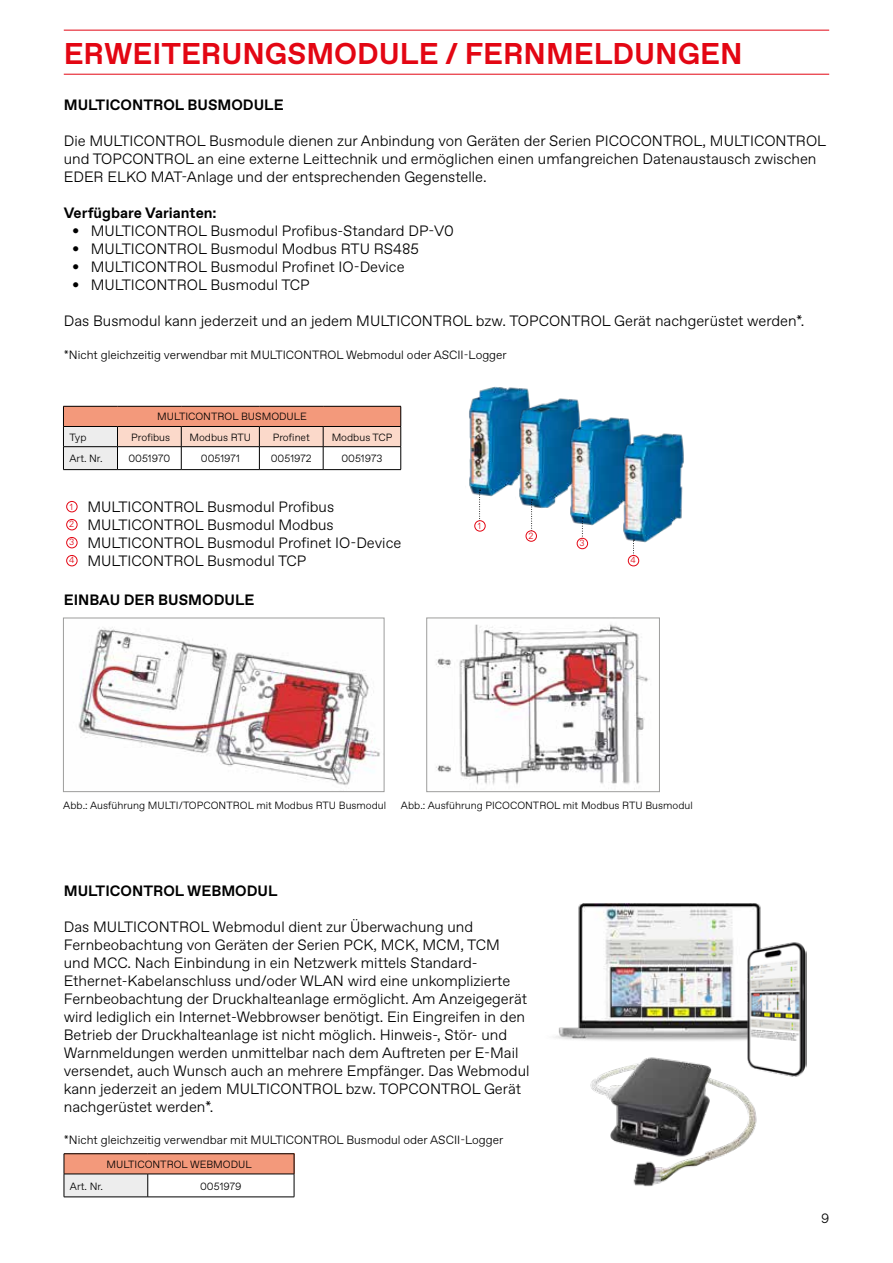
<style>
.page{position:relative;width:893px;height:1263px;background:#fff}
.page>*{position:absolute;margin:0;border:0;box-sizing:border-box;transform-origin:0 0}
.t1{font:700 30px "ABC Favorit";color:#e30613}
.t2{font:300 15px/18px "ABC Favorit";color:#000}
.t3{font:700 15px "ABC Favorit";color:#000}
.t4{font:300 13.5px "ABC Favorit";color:#000}
.t5{font:300 12px "ABC Favorit";color:#000}
.t6{font:300 10.5px "ABC Favorit";color:#000}
.t7{font:300 9px "ABC Favorit";color:#e30613}
.s1{font-size:9px;color:#e30613}
</style>
<div class="page">
<hr style="left:64px;top:30px;width:765px;height:1px;background:#e30613">
<hr style="left:64px;top:74px;width:765px;height:1px;background:#e30613">
<img style="left:469px;top:386px;width:60px;height:111px">
<img style="left:515px;top:396px;width:65px;height:112px">
<img style="left:566px;top:414px;width:65px;height:112px">
<img style="left:620px;top:431px;width:64px;height:112px">
<svg style="left:479px;top:490px;width:2px;height:29px"></svg>
<svg style="left:531px;top:499px;width:2px;height:32px"></svg>
<svg style="left:582px;top:518px;width:1px;height:20px"></svg>
<svg style="left:633px;top:540px;width:1px;height:15px"></svg>
<div style="left:475px;top:520px;width:10px;height:11px;border:1px solid #e30613;border-radius:50%"></div>
<div style="left:526px;top:531px;width:11px;height:10px;border:1px solid #e30613;border-radius:50%"></div>
<div style="left:577px;top:538px;width:11px;height:11px;border:1px solid #e30613;border-radius:50%"></div>
<div style="left:628px;top:555px;width:11px;height:11px;border:1px solid #e30613;border-radius:50%"></div>
<svg style="left:63px;top:406px;width:338px;height:64px"></svg>
<div style="left:66px;top:501px;width:11px;height:11px;border:1px solid #e30613;border-radius:50%"></div>
<div style="left:66px;top:519px;width:11px;height:11px;border:1px solid #e30613;border-radius:50%"></div>
<div style="left:66px;top:537px;width:11px;height:11px;border:1px solid #e30613;border-radius:50%"></div>
<div style="left:66px;top:555px;width:11px;height:11px;border:1px solid #e30613;border-radius:50%"></div>
<img style="left:78px;top:627px;width:302px;height:158px">
<div style="left:63px;top:618px;width:321px;height:174px;border:1px solid #9d9d9c"></div>
<img style="left:436px;top:624px;width:213px;height:161px">
<div style="left:427px;top:618px;width:232px;height:174px;border:1px solid #9d9d9c"></div>
<img style="left:554px;top:903px;width:207px;height:138px">
<img style="left:745px;top:940px;width:62px;height:137px">
<img style="left:590px;top:1053px;width:172px;height:134px">
<div style="left:64px;top:1154px;width:230px;height:20px;background:#f3997b"></div>
<div style="left:64px;top:1174px;width:84px;height:23px;background:#ededed"></div>
<hr style="left:64px;top:1153px;width:84px;height:1px;background:#000">
<hr style="left:148px;top:1153px;width:146px;height:1px;background:#000">
<hr style="left:64px;top:1174px;width:84px;height:1px;background:#000">
<svg style="left:64px;top:1154px;width:1px;height:42px"></svg>
<hr style="left:148px;top:1174px;width:146px;height:1px;background:#000">
<svg style="left:148px;top:1174px;width:1px;height:22px"></svg>
<hr style="left:64px;top:1196px;width:84px;height:1px;background:#000">
<hr style="left:148px;top:1196px;width:146px;height:1px;background:#000">
<svg style="left:294px;top:1154px;width:1px;height:43px"></svg>
<h1 class="t1" style="left:64px;top:35px;width:680px">ERWEITERUNGSMODULE / FERNMELDUNGEN</h1>
<p class="t3" style="left:64px;top:96px;width:221px">MULTICONTROL BUSMODULE</p>
<p class="t2" style="left:64px;top:132px;width:764px">Die MULTICONTROL Busmodule dienen zur Anbindung von Geräten der Serien PICOCONTROL, MULTICONTROL und TOPCONTROL an eine externe Leittechnik und ermöglichen einen umfangreichen Datenaustausch zwischen<br>EDER ELKO MAT-Anlage und der entsprechenden Gegenstelle.</p>
<p class="t3" style="left:64px;top:204px;width:154px">Verfügbare Varianten:</p>
<p class="t2" style="left:72px;top:222px;width:383px">• MULTICONTROL Busmodul Profibus-Standard DP-V0</p>
<p class="t2" style="left:72px;top:240px;width:348px">• MULTICONTROL Busmodul Modbus RTU RS485</p>
<p class="t2" style="left:72px;top:258px;width:334px">• MULTICONTROL Busmodul Profinet IO-Device</p>
<p class="t2" style="left:72px;top:276px;width:239px">• MULTICONTROL Busmodul TCP</p>
<p class="t2" style="left:64px;top:312px;width:742px">Das Busmodul kann jederzeit und an jedem MULTICONTROL bzw. TOPCONTROL Gerät nachgerüstet werden*.</p>
<p class="t5" style="left:64px;top:348px;width:445px">*Nicht gleichzeitig verwendbar mit MULTICONTROL Webmodul oder ASCII-Logger</p>
<p class="t6" style="left:157px;top:411px;width:151px">MULTICONTROL BUSMODULE</p>
<p class="t6" style="left:69px;top:431px;width:19px">Typ</p>
<p class="t6" style="left:131px;top:431px;width:40px">Profibus</p>
<p class="t6" style="left:189px;top:431px;width:63px">Modbus RTU</p>
<p class="t6" style="left:273px;top:431px;width:39px">Profinet</p>
<p class="t6" style="left:332px;top:431px;width:62px">Modbus TCP</p>
<p class="t6" style="left:69px;top:453px;width:35px">Art. Nr.</p>
<p class="t6" style="left:128px;top:453px;width:43px">0051970</p>
<p class="t6" style="left:201px;top:453px;width:40px">0051971</p>
<p class="t6" style="left:271px;top:453px;width:42px">0051972</p>
<p class="t6" style="left:341px;top:453px;width:43px">0051973</p>
<p class="t2" style="left:69px;top:498px;width:334px"><span class="s1">1</span> MULTICONTROL Busmodul Profibus<br><sup>2</sup> MULTICONTROL Busmodul Modbus<br><sup>3</sup> MULTICONTROL Busmodul Profinet IO-Device <sup>4</sup> MULTICONTROL Busmodul TCP</p>
<p class="t3" style="left:64px;top:591px;width:192px">EINBAU DER BUSMODULE</p>
<p class="t7" style="left:478px;top:521px;width:5px">1</p>
<p class="t7" style="left:528px;top:531px;width:7px">2</p>
<p class="t7" style="left:579px;top:538px;width:7px">3</p>
<p class="t7" style="left:631px;top:555px;width:7px">4</p>
<p class="t6" style="left:63px;top:799px;width:324px">Abb.: Ausführung MULTI/TOPCONTROL mit Modbus RTU Busmodul</p>
<p class="t6" style="left:401px;top:799px;width:293px">Abb.: Ausführung PICOCONTROL mit Modbus RTU Busmodul</p>
<p class="t3" style="left:64px;top:881px;width:215px">MULTICONTROL WEBMODUL</p>
<p class="t2" style="left:64px;top:917px;width:467px">Das MULTICONTROL Webmodul dient zur Überwachung und Fernbeobachtung von Geräten der Serien PCK, MCK, MCM, TCM<br>und MCC. Nach Einbindung in ein Netzwerk mittels Standard-Ethernet-Kabelanschluss und/oder WLAN wird eine unkomplizierte Fernbeobachtung der Druckhalteanlage ermöglicht. Am Anzeigegerät wird lediglich ein Internet-Webbrowser benötigt. Ein Eingreifen in den Betrieb der Druckhalteanlage ist nicht möglich. Hinweis-, Stör- und Warnmeldungen werden unmittelbar nach dem Auftreten per E-Mail versendet, auch Wunsch auch an mehrere Empfänger. Das Webmodul kann jederzeit an jedem MULTICONTROL bzw. TOPCONTROL Gerät nachgerüstet werden*.</p>
<p class="t5" style="left:64px;top:1133px;width:441px">*Nicht gleichzeitig verwendbar mit MULTICONTROL Busmodul oder ASCII-Logger</p>
<p class="t6" style="left:107px;top:1158px;width:147px">MULTICONTROL WEBMODUL</p>
<p class="t6" style="left:70px;top:1180px;width:35px">Art. Nr.</p>
<p class="t6" style="left:200px;top:1180px;width:43px">0051979</p>
<p class="t4" style="left:821px;top:1210px;width:10px">9</p>
</div>
